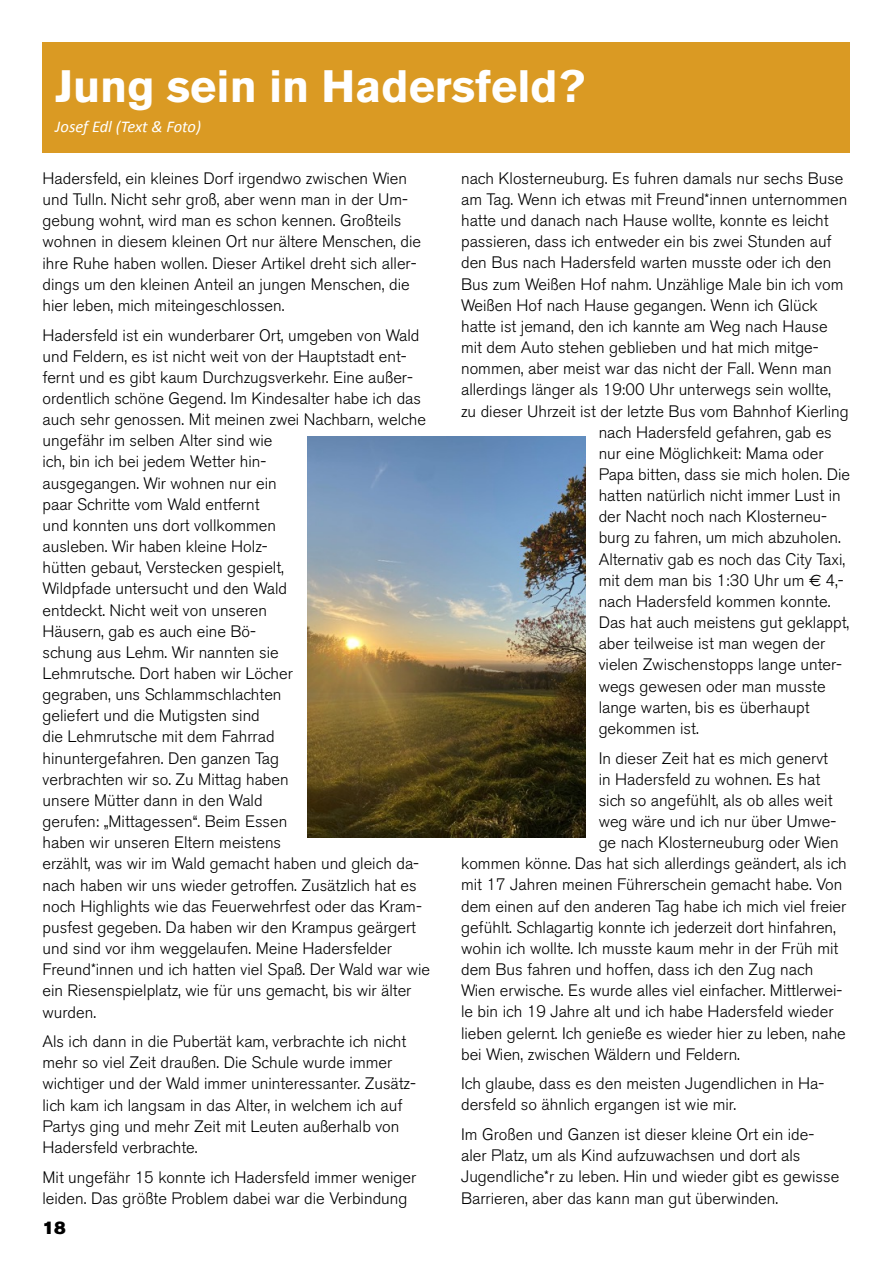
<style>
.page{position:relative;width:893px;height:1263px;background:#fff}
.page>*{position:absolute;margin:0;border:0;box-sizing:border-box;transform-origin:0 0}
.t1{font:700 45px "Akzidenz Grotesk BE";color:#fff}
.t2{font:18px "Akzidenz Grotesk BE Super";color:#000}
.t3{font:300 16.5px/21.1px "Akzidenz Grotesk BE";color:#000}
.t4{font:italic 16.5px "Calibri";color:#fff}
.s1{font-family:"Euro Sans";font-weight:400}
</style>
<div class="page">
<div style="left:43px;top:43px;width:807px;height:110px;background:#da9a23"></div>
<img style="left:307px;top:437px;width:279px;height:401px">
<h1 class="t1" style="left:55px;top:61px;width:531px">Jung sein in Hadersfeld?</h1>
<p class="t4" style="left:55px;top:116px;width:147px">Josef Edl (Text &amp; Foto)</p>
<p class="t3" style="left:43px;top:168px;width:380px">Hadersfeld, ein kleines Dorf irgendwo zwischen Wien und Tulln. Nicht sehr groß, aber wenn man in der Um&shy;gebung wohnt, wird man es schon kennen. Großteils wohnen in diesem kleinen Ort nur ältere Menschen, die ihre Ruhe haben wollen. Dieser Artikel dreht sich aller&shy;dings um den kleinen Anteil an jungen Menschen, die hier leben, mich miteingeschlossen.</p>
<p class="t3" style="left:43px;top:325px;width:389px">Hadersfeld ist ein wunderbarer Ort, umgeben von Wald und Feldern, es ist nicht weit von der Hauptstadt ent&shy;fernt und es gibt kaum Durchzugsverkehr. Eine außer&shy;ordentlich schöne Gegend. Im Kindesalter habe ich das auch sehr genossen. Mit meinen zwei Nachbarn, welche ungefähr im selben Alter sind wie<br>ich, bin ich bei jedem Wetter hin-<br>ausgegangen. Wir wohnen nur ein<br>paar Schritte vom Wald entfernt<br>und konnten uns dort vollkommen<br>ausleben. Wir haben kleine Holz-<br>hütten gebaut, Verstecken gespielt,<br>Wildpfade untersucht und den Wald<br>entdeckt. Nicht weit von unseren<br>Häusern, gab es auch eine Bö-<br>schung aus Lehm. Wir nannten sie<br>Lehmrutsche. Dort haben wir Löcher<br>gegraben, uns Schlammschlachten<br>geliefert und die Mutigsten sind<br>die Lehmrutsche mit dem Fahrrad<br>hinuntergefahren. Den ganzen Tag<br>verbrachten wir so. Zu Mittag haben<br>unsere Mütter dann in den Wald<br>gerufen: „Mittagessen“. Beim Essen<br>haben wir unseren Eltern meistens<br>erzählt, was wir im Wald gemacht haben und gleich da&shy;nach haben wir uns wieder getroffen. Zusätzlich hat es noch Highlights wie das Feuerwehrfest oder das Kram&shy;pusfest gegeben. Da haben wir den Krampus geärgert und sind vor ihm weggelaufen. Meine Hadersfelder Freund*innen und ich hatten viel Spaß. Der Wald war wie ein Riesenspielplatz, wie für uns gemacht, bis wir älter wurden.</p>
<p class="t3" style="left:43px;top:1031px;width:375px">Als ich dann in die Pubertät kam, verbrachte ich nicht mehr so viel Zeit draußen. Die Schule wurde immer wichtiger und der Wald immer uninteressanter. Zusätz&shy;lich kam ich langsam in das Alter, in welchem ich auf Partys ging und mehr Zeit mit Leuten außerhalb von Hadersfeld verbrachte.</p>
<p class="t3" style="left:43px;top:1167px;width:375px">Mit ungefähr 15 konnte ich Hadersfeld immer weniger leiden. Das größte Problem dabei war die Verbindung</p>
<p class="t2" style="left:43px;top:1217px;width:25px">18</p>
<p class="t3" style="left:461px;top:168px;width:384px">nach Klosterneuburg. Es fuhren damals nur sechs Buse</p>
<p class="t3" style="left:461px;top:189px;width:388px">am Tag. Wenn ich etwas mit Freund*innen unternommen</p>
<p class="t3" style="left:461px;top:210px;width:369px">hatte und danach nach Hause wollte, konnte es leicht</p>
<p class="t3" style="left:461px;top:231px;width:372px">passieren, dass ich entweder ein bis zwei Stunden auf</p>
<p class="t3" style="left:461px;top:252px;width:372px">den Bus nach Hadersfeld warten musste oder ich den</p>
<p class="t3" style="left:461px;top:274px;width:384px">Bus zum Weißen Hof nahm. Unzählige Male bin ich vom</p>
<p class="t3" style="left:461px;top:295px;width:358px">Weißen Hof nach Hause gegangen. Wenn ich Glück</p>
<p class="t3" style="left:461px;top:316px;width:368px">hatte ist jemand, den ich kannte am Weg nach Hause</p>
<p class="t3" style="left:461px;top:337px;width:359px">mit dem Auto stehen geblieben und hat mich mitge-</p>
<p class="t3" style="left:461px;top:358px;width:372px">nommen, aber meist war das nicht der Fall. Wenn man</p>
<p class="t3" style="left:461px;top:379px;width:371px">allerdings länger als 19:00 Uhr unterwegs sein wollte,</p>
<p class="t3" style="left:461px;top:401px;width:389px">zu dieser Uhrzeit ist der letzte Bus vom Bahnhof Kierling</p>
<p class="t3" style="left:599px;top:422px;width:235px">nach Hadersfeld gefahren, gab es</p>
<p class="t3" style="left:599px;top:443px;width:226px">nur eine Möglichkeit: Mama oder</p>
<p class="t3" style="left:599px;top:464px;width:253px">Papa bitten, dass sie mich holen. Die</p>
<p class="t3" style="left:599px;top:485px;width:244px">hatten natürlich nicht immer Lust in</p>
<p class="t3" style="left:599px;top:506px;width:230px">der Nacht noch nach Klosterneu-</p>
<p class="t3" style="left:599px;top:527px;width:244px">burg zu fahren, um mich abzuholen.</p>
<p class="t3" style="left:599px;top:549px;width:248px">Alternativ gab es noch das City Taxi,</p>
<p class="t3" style="left:599px;top:570px;width:247px">mit dem man bis 1:30 Uhr um <span class="s1">€</span> 4,-</p>
<p class="t3" style="left:599px;top:591px;width:233px">nach Hadersfeld kommen konnte.</p>
<p class="t3" style="left:599px;top:612px;width:252px">Das hat auch meistens gut geklappt,</p>
<p class="t3" style="left:599px;top:633px;width:228px">aber teilweise ist man wegen der</p>
<p class="t3" style="left:599px;top:654px;width:245px">vielen Zwischenstopps lange unter-</p>
<p class="t3" style="left:599px;top:675px;width:228px">wegs gewesen oder man musste</p>
<p class="t3" style="left:599px;top:697px;width:212px">lange warten, bis es überhaupt</p>
<p class="t3" style="left:599px;top:718px;width:102px">gekommen ist.</p>
<p class="t3" style="left:599px;top:747px;width:231px">In dieser Zeit hat es mich genervt</p>
<p class="t3" style="left:599px;top:769px;width:223px">in Hadersfeld zu wohnen. Es hat</p>
<p class="t3" style="left:599px;top:790px;width:235px">sich so angefühlt, als ob alles weit</p>
<p class="t3" style="left:599px;top:811px;width:239px">weg wäre und ich nur über Umwe-</p>
<p class="t3" style="left:599px;top:832px;width:242px">ge nach Klosterneuburg oder Wien</p>
<p class="t3" style="left:461px;top:853px;width:387px">kommen könne. Das hat sich allerdings geändert, als ich</p>
<p class="t3" style="left:461px;top:874px;width:383px">mit 17 Jahren meinen Führerschein gemacht habe. Von</p>
<p class="t3" style="left:461px;top:896px;width:387px">dem einen auf den anderen Tag habe ich mich viel freier</p>
<p class="t3" style="left:461px;top:917px;width:376px">gefühlt. Schlagartig konnte ich jederzeit dort hinfahren,</p>
<p class="t3" style="left:461px;top:938px;width:379px">wohin ich wollte. Ich musste kaum mehr in der Früh mit</p>
<p class="t3" style="left:461px;top:959px;width:354px">dem Bus fahren und hoffen, dass ich den Zug nach</p>
<p class="t3" style="left:461px;top:980px;width:383px">Wien erwische. Es wurde alles viel einfacher. Mittlerwei-</p>
<p class="t3" style="left:461px;top:1001px;width:374px">le bin ich 19 Jahre alt und ich habe Hadersfeld wieder</p>
<p class="t3" style="left:461px;top:1022px;width:386px">lieben gelernt. Ich genieße es wieder hier zu leben, nahe</p>
<p class="t3" style="left:461px;top:1044px;width:280px">bei Wien, zwischen Wäldern und Feldern.</p>
<p class="t3" style="left:461px;top:1073px;width:365px">Ich glaube, dass es den meisten Jugendlichen in Ha&shy;dersfeld so ähnlich ergangen ist wie mir.</p>
<p class="t3" style="left:461px;top:1124px;width:380px">Im Großen und Ganzen ist dieser kleine Ort ein ide&shy;aler Platz, um als Kind aufzuwachsen und dort als Jugendliche*r zu leben. Hin und wieder gibt es gewisse Barrieren, aber das kann man gut überwinden.</p>
</div>
